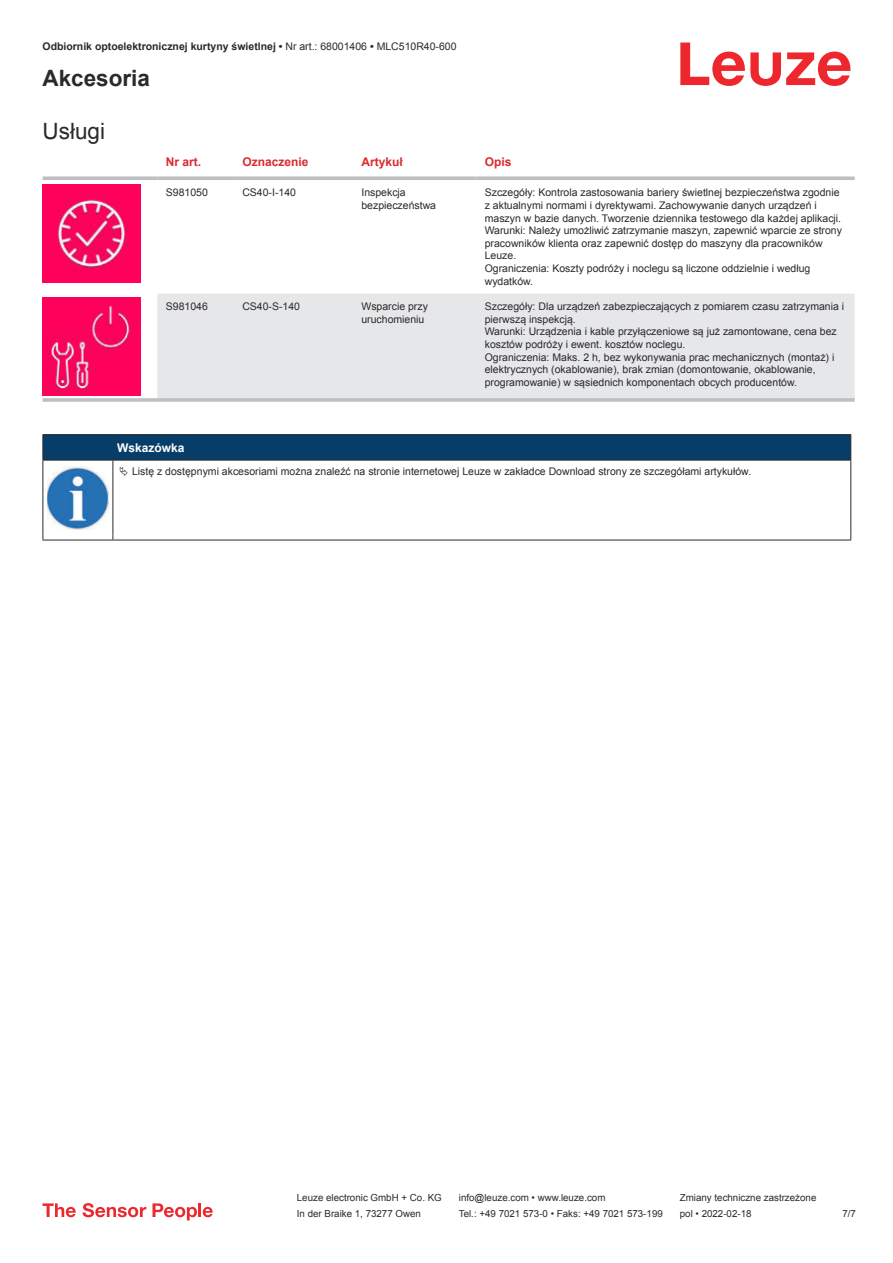
<style>
.page{position:relative;width:893px;height:1263px;background:#fff}
.page>*{position:absolute;margin:0;border:0;box-sizing:border-box;transform-origin:0 0}
.t1{font:700 22.5px "Arial";color:#2b292a}
.t2{font:22.5px "Arial";color:#2b292a}
.t3{font:700 12px "Arial";color:#db2a30}
.t4{font:700 12px "Arial";color:#fff}
.t5{font:10.5px/12.6px "Arial";color:#2b292a}
.t6{font:700 10.5px "Arial";color:#2b292a}
.t7{font:9.75px "Arial";color:#2b292a}
.s1{font-weight:400}
</style>
<div class="page">
<svg style="left:680px;top:43px;width:170px;height:43px"></svg>
<div style="left:157px;top:294px;width:698px;height:104px;background:#e6e7e9"></div>
<svg style="left:43px;top:176px;width:114px;height:4px"></svg>
<svg style="left:157px;top:176px;width:77px;height:4px"></svg>
<svg style="left:234px;top:176px;width:119px;height:4px"></svg>
<svg style="left:353px;top:176px;width:123px;height:4px"></svg>
<svg style="left:476px;top:176px;width:379px;height:4px;background:#c4c6c8"></svg>
<hr style="left:43px;top:398px;width:114px;height:4px;background:#bdbfc1">
<hr style="left:157px;top:398px;width:77px;height:4px;background:#c4c6c8">
<hr style="left:234px;top:398px;width:119px;height:4px;background:#bdbfc1">
<svg style="left:353px;top:398px;width:123px;height:4px"></svg>
<hr style="left:476px;top:398px;width:379px;height:4px;background:#c4c6c8">
<img style="left:43px;top:184px;width:97px;height:98px">
<img style="left:43px;top:298px;width:97px;height:98px">
<svg style="left:44px;top:461px;width:806px;height:79px"></svg>
<hr style="left:43px;top:434px;width:70px;height:1px;background:#2b292a">
<hr style="left:43px;top:460px;width:70px;height:1px;background:#2b292a">
<hr style="left:113px;top:434px;width:738px;height:1px;background:#2b292a">
<div style="left:43px;top:435px;width:808px;height:25px;background:#063d69"></div>
<hr style="left:113px;top:460px;width:738px;height:1px;background:#2b292a">
<hr style="left:43px;top:460px;width:1px;height:75px;background:#2b292a">
<hr style="left:113px;top:460px;width:1px;height:75px;background:#2b292a">
<hr style="left:850px;top:460px;width:1px;height:75px;background:#2b292a">
<hr style="left:43px;top:540px;width:70px;height:1px;background:#2b292a">
<hr style="left:113px;top:540px;width:738px;height:1px;background:#2b292a">
<img style="left:47px;top:466px;width:61px;height:63px">
<div style="left:115px;top:461px;width:734px;height:20px;background:#fff"></div>
<svg style="left:43px;top:1203px;width:33px;height:14px"></svg>
<svg style="left:83px;top:1203px;width:63px;height:14px"></svg>
<svg style="left:153px;top:1203px;width:44px;height:17px"></svg>
<hr style="left:198px;top:1203px;width:3px;height:14px;background:#ed272d">
<svg style="left:203px;top:1207px;width:10px;height:10px"></svg>
<p class="t6" style="left:43px;top:39px;width:416px">Odbiornik optoelektronicznej kurtyny świetlnej • <span class="s1">Nr art.: 68001406</span> • <span class="s1">MLC510R40-600</span></p>
<h1 class="t1" style="left:43px;top:70px;width:109px">Akcesoria</h1>
<h1 class="t2" style="left:43px;top:116px;width:64px">Usługi</h1>
<p class="t3" style="left:166px;top:153px;width:37px">Nr art.</p>
<p class="t3" style="left:242px;top:157px;width:68px">Oznaczenie</p>
<p class="t3" style="left:361px;top:153px;width:43px">Artykuł</p>
<p class="t3" style="left:485px;top:157px;width:28px">Opis</p>
<p class="t5" style="left:166px;top:186px;width:44px">S981050</p>
<p class="t5" style="left:242px;top:187px;width:55px">CS40-I-140</p>
<p class="t5" style="left:361px;top:187px;width:76px">Inspekcja bezpieczeństwa</p>
<p class="t5" style="left:485px;top:186px;width:359px">Szczegóły: Kontrola zastosowania bariery świetlnej bezpieczeństwa zgodnie z aktualnymi normami i dyrektywami. Zachowywanie danych urządzeń i maszyn w bazie danych. Tworzenie dziennika testowego dla każdej aplikacji.<br>Warunki: Należy umożliwić zatrzymanie maszyn, zapewnić wparcie ze strony pracowników klienta oraz zapewnić dostęp do maszyny dla pracowników Leuze.<br>Ograniczenia: Koszty podróży i noclegu są liczone oddzielnie i według wydatków.</p>
<p class="t5" style="left:166px;top:300px;width:44px">S981046</p>
<p class="t5" style="left:242px;top:301px;width:59px">CS40-S-140</p>
<p class="t5" style="left:361px;top:301px;width:68px">Wsparcie przy uruchomieniu</p>
<p class="t5" style="left:485px;top:300px;width:361px">Szczegóły: Dla urządzeń zabezpieczających z pomiarem czasu zatrzymania i pierwszą inspekcją.<br>Warunki: Urządzenia i kable przyłączeniowe są już zamontowane, cena bez kosztów podróży i ewent. kosztów noclegu.<br>Ograniczenia: Maks. 2 h, bez wykonywania prac mechanicznych (montaż) i elektrycznych (okablowanie), brak zmian (domontowanie, okablowanie, programowanie) w sąsiednich komponentach obcych producentów.</p>
<p class="t4" style="left:117px;top:439px;width:69px">Wskazówka</p>
<p class="t5" style="left:132px;top:465px;width:621px">Listę z dostępnymi akcesoriami można znaleźć na stronie internetowej Leuze w zakładce Download strony ze szczegółami artykułów.</p>
<p class="t7" style="left:297px;top:1191px;width:146px">Leuze electronic GmbH + Co. KG</p>
<p class="t7" style="left:459px;top:1191px;width:148px">info@leuze.com • www.leuze.com</p>
<p class="t7" style="left:680px;top:1191px;width:138px">Zmiany techniczne zastrzeżone</p>
<p class="t7" style="left:297px;top:1207px;width:126px">In der Braike 1, 73277 Owen</p>
<p class="t7" style="left:459px;top:1207px;width:205px">Tel.: +49 7021 573-0 • Faks: +49 7021 573-199</p>
<p class="t7" style="left:680px;top:1207px;width:73px">pol • 2022-02-18</p>
<p class="t7" style="left:842px;top:1207px;width:15px">7 /7</p>
</div>
